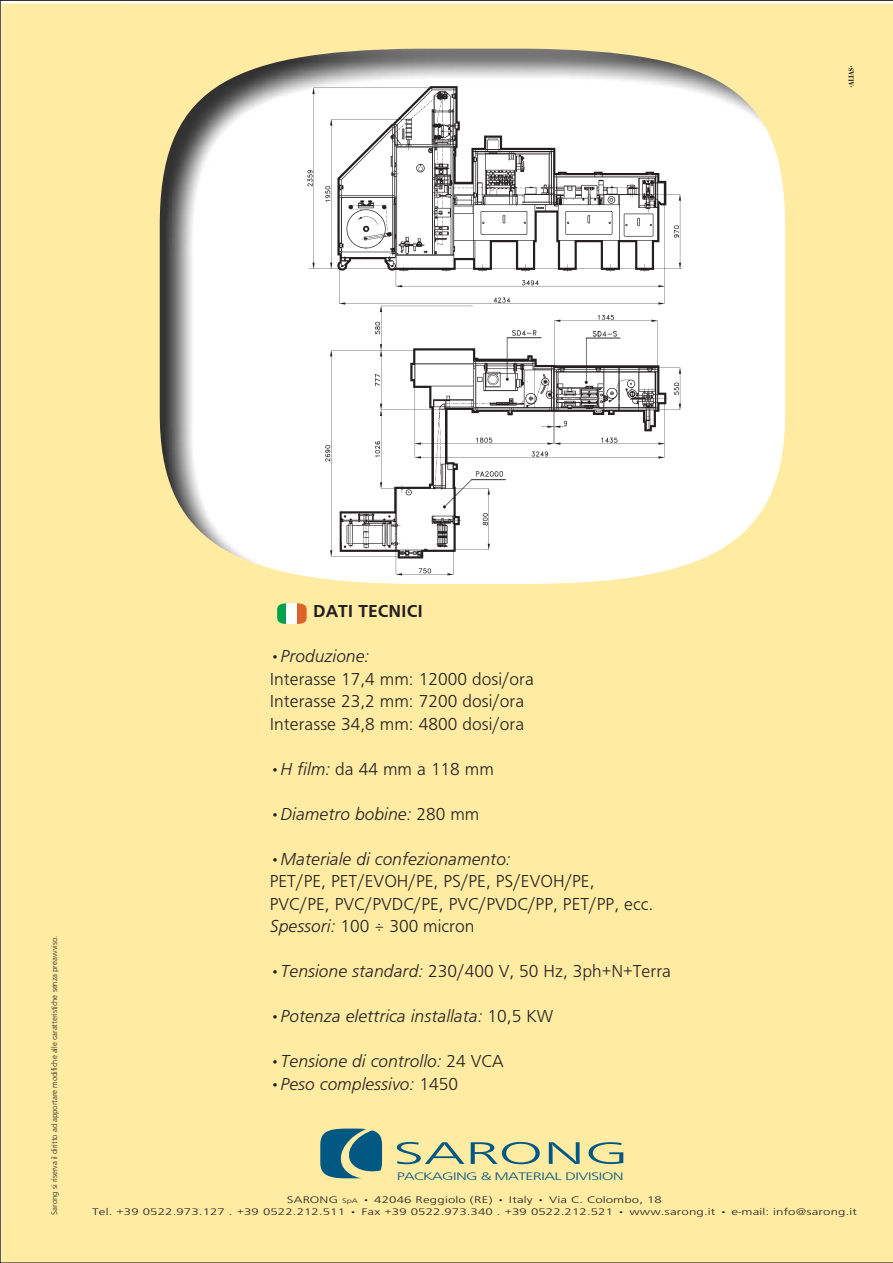
<style>
.page{position:relative;width:893px;height:1263px;background:#fff}
.page>*{position:absolute;margin:0;border:0;box-sizing:border-box;transform-origin:0 0}
.t1{font:300 32.55px "Frugal Sans";color:#005883;scale:1.96 1}
.t2{font:300 18px/22.5px "Frugal Sans";color:#231f20}
.t3{font:italic 300 18px "Frugal Sans";color:#231f20}
.t4{font:700 18px "Frugal Sans";color:#231f20}
.t5{font:300 11.4px "Frugal Sans";letter-spacing:-.045em;color:#005883;scale:1.47 1}
.t6{font:300 9.9px/12px "Frugal Sans";letter-spacing:.01em;color:#231f20;text-align:center;scale:1.38 1}
.t7{font:300 8.25px "Frugal Sans";letter-spacing:-.01em;color:#231f20}
.s1{font-weight:700}
.s2{font-style:italic}
.s3{font-weight:700;font-style:normal}
.s4{font-style:normal}
.s5{font-size:6.9px}
</style>
<div class="page">
<div style="left:0;top:0;width:892px;height:1263px;background:#ffeba2"></div>
<svg style="left:847px;top:66px;width:7px;height:21px"></svg>
<img style="left:160px;top:49px;width:625px;height:535px">
<img style="left:300px;top:32px;width:389px;height:551px">
<div style="left:277px;top:603px;width:9px;height:21px;background:#00a04f"></div>
<div style="left:286px;top:603px;width:11px;height:21px;background:#fff"></div>
<div style="left:297px;top:603px;width:9px;height:21px;background:#dd6328"></div>
<svg style="left:320px;top:1129px;width:62px;height:49px;background:#3d7b8a"></svg>
<svg style="left:376px;top:924px;width:8px;height:7px"></svg>
<p class="t7" style="left:51px;top:1215px;width:280px;rotate:-90deg">Sarong si riserva il diritto ad apportare modifiche alle caratteristiche senza preavvviso.</p>
<p class="t4" style="left:313px;top:605px;width:111px">DATI TECNICI</p>
<p class="t2" style="left:270px;top:647px;width:266px"><span class="s1">•</span><span class="s2">Produzione:<br></span>Interasse 17,4 mm: 12000 dosi/ora<br>Interasse 23,2 mm: 7200 dosi/ora<br>Interasse 34,8 mm: 4800 dosi/ora</p>
<p class="t2" style="left:270px;top:759px;width:226px"><span class="s1">•</span><span class="s2">H film:</span> da 44 mm a 118 mm</p>
<p class="t3" style="left:270px;top:807px;width:211px"><span class="s3">•</span>Diametro bobine: <span class="s4">280 mm</span></p>
<p class="t2" style="left:270px;top:849px;width:385px">•<span class="s2">Materiale di confezionamento:<br></span>PET/PE, PET/EVOH/PE, PS/PE, PS/EVOH/PE, PVC/PE, PVC/PVDC/PE, PVC/PVDC/PP, PET/PP, ecc.<br><span class="s2">Spessori:</span> 100 300 micron</p>
<p class="t2" style="left:270px;top:962px;width:403px">•<span class="s2">Tensione standard:</span> 230/400 V, 50 Hz, 3ph+N+Terra</p>
<p class="t3" style="left:270px;top:1010px;width:285px">•Potenza elettrica installata: <span class="s4">10,5 KW</span></p>
<p class="t3" style="left:270px;top:1055px;width:235px"><span class="s4">•</span>Tensione di controllo: <span class="s4">24 VCA</span></p>
<p class="t3" style="left:270px;top:1077px;width:190px"><span class="s4">•</span>Peso complessivo: <span class="s4">1450</span></p>
<h1 class="t1" style="left:393px;top:1141px;width:122px">SARONG</h1>
<p class="t5" style="left:397px;top:1172px;width:156px">PACKAGING &amp; MATERIAL DIVISION</p>
<p class="t6" style="left:92px;top:1195px;width:555px">SARONG <span class="s5">SpA</span> • 42046 Reggiolo (RE) • Italy • Via C. Colombo, 18<br>Tel. +39 0522.973.127 . +39 0522.212.511 • Fax +39 0522.973.340 . +39 0522.212.521 • www.sarong.it • e-mail: info@sarong.it</p>
</div>
